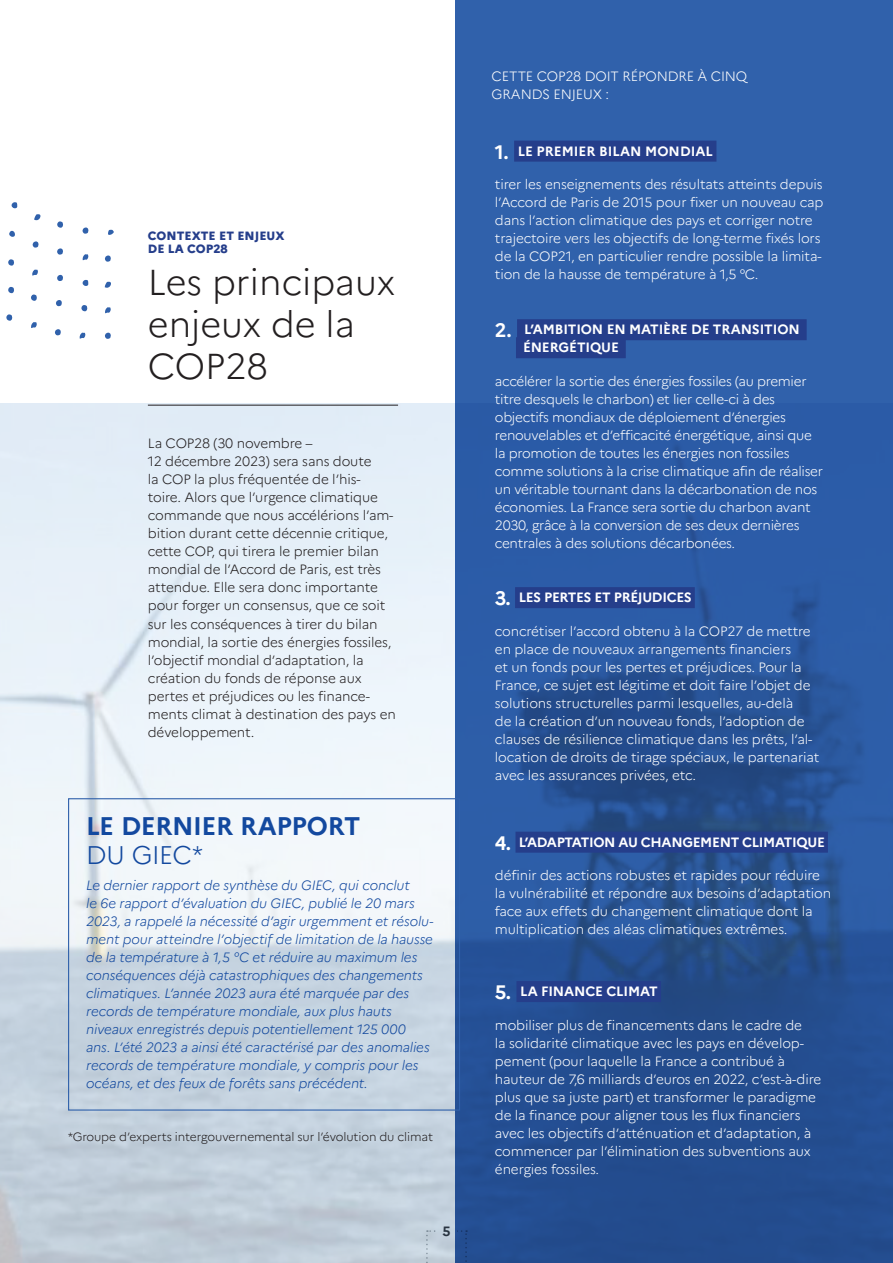
<style>
.page{position:relative;width:893px;height:1263px;background:#fff}
.page>*{position:absolute;margin:0;border:0;box-sizing:border-box;transform-origin:0 0}
.t1{font:300 36px/42px "Marianne";color:#231f20}
.t2{font:700 25.5px "Marianne";letter-spacing:-.015em;color:#13499f}
.t3{font:300 25.5px "Marianne";letter-spacing:-.02em;color:#13499f}
.t4{font:300 13.5px/18px "Marianne";letter-spacing:-.01em;color:#fff}
.t5{font:italic 300 13.5px/18px "Marianne";letter-spacing:-.01em;color:#13499f}
.t6{font:300 13.5px/18px "Marianne";letter-spacing:-.01em;color:#231f20}
.t7{font:700 13.5px/18px "Marianne";letter-spacing:-.01em;color:#fff}
.t8{font:700 13.5px "Marianne";color:#231f20}
.t9{font:300 12px "Marianne";letter-spacing:-.01em;color:#231f20}
.t10{font:800 12px/13.5px "Marianne";color:#253e8b}
.s1{font-size:19.5px}
</style>
<div class="page">
<img style="left:0;top:404px;width:455px;height:859px">
<svg style="left:455px;top:0;width:438px;height:1263px;background:#2a579e"></svg>
<hr style="left:148px;top:405px;width:250px;height:1px;background:#231f20">
<div style="left:514px;top:141px;width:202px;height:21px;background:#253e8b"></div>
<div style="left:517px;top:319px;width:290px;height:21px;background:#253e8b"></div>
<div style="left:516px;top:337px;width:110px;height:21px;background:#253e8b"></div>
<div style="left:515px;top:587px;width:180px;height:21px;background:#253e8b"></div>
<div style="left:515px;top:832px;width:313px;height:21px;background:#253e8b"></div>
<div style="left:516px;top:981px;width:145px;height:21px;background:#253e8b"></div>
<svg style="left:108px;top:230px;width:6px;height:5px"></svg>
<svg style="left:31px;top:322px;width:6px;height:6px"></svg>
<svg style="left:32px;top:270px;width:6px;height:5px"></svg>
<svg style="left:82px;top:254px;width:7px;height:6px"></svg>
<svg style="left:79px;top:333px;width:7px;height:6px"></svg>
<svg style="left:105px;top:307px;width:6px;height:6px"></svg>
<svg style="left:34px;top:214px;width:6px;height:6px"></svg>
<svg style="left:105px;top:282px;width:6px;height:6px"></svg>
<svg style="left:11px;top:202px;width:7px;height:6px"></svg>
<svg style="left:9px;top:231px;width:6px;height:6px"></svg>
<svg style="left:82px;top:280px;width:7px;height:6px"></svg>
<svg style="left:8px;top:259px;width:6px;height:7px"></svg>
<svg style="left:8px;top:287px;width:6px;height:6px"></svg>
<svg style="left:6px;top:314px;width:6px;height:7px"></svg>
<svg style="left:81px;top:305px;width:6px;height:6px"></svg>
<svg style="left:31px;top:295px;width:6px;height:6px"></svg>
<svg style="left:83px;top:227px;width:6px;height:7px"></svg>
<svg style="left:57px;top:248px;width:6px;height:7px"></svg>
<svg style="left:57px;top:275px;width:6px;height:6px"></svg>
<svg style="left:56px;top:300px;width:6px;height:6px"></svg>
<svg style="left:55px;top:329px;width:6px;height:6px"></svg>
<svg style="left:105px;top:333px;width:6px;height:6px"></svg>
<svg style="left:105px;top:255px;width:6px;height:7px"></svg>
<svg style="left:33px;top:241px;width:6px;height:7px"></svg>
<svg style="left:57px;top:221px;width:6px;height:7px"></svg>
<div style="left:68px;top:798px;width:392px;height:312px;border:1px solid #3061ab"></div>
<p class="t10" style="left:148px;top:229px;width:138px">CONTEXTE ET ENJEUX<br>DE LA COP28</p>
<h1 class="t1" style="left:148px;top:262px;width:249px">Les principaux enjeux de la<br>COP28</h1>
<p class="t6" style="left:148px;top:435px;width:250px">La COP28 (30 novembre –<br>12 décembre 2023) sera sans doute<br>la COP la plus fréquentée de l’his&shy;toire. Alors que l’urgence climatique commande que nous accélérions l’am&shy;bition durant cette décennie critique, cette COP, qui tirera le premier bilan mondial de l’Accord de Paris, est très attendue. Elle sera donc importante pour forger un consensus, que ce soit sur les conséquences à tirer du bilan mondial, la sortie des énergies fossiles, l’objectif mondial d’adaptation, la création du fonds de réponse aux pertes et préjudices ou les finance&shy;ments climat à destination des pays en développement.</p>
<h2 class="t2" style="left:86px;top:811px;width:276px">LE DERNIER RAPPORT</h2>
<h2 class="t3" style="left:86px;top:839px;width:118px">DU GIEC*</h2>
<p class="t5" style="left:86px;top:877px;width:349px">Le dernier rapport de synthèse du GIEC, qui conclut<br>le 6e rapport d’évaluation du GIEC, publié le 20 mars 2023, a rappelé la nécessité d’agir urgemment et résolu&shy;ment pour atteindre l’objectif de limitation de la hausse de la température à 1,5 °C et réduire au maximum les conséquences déjà catastrophiques des changements climatiques. L’année 2023 aura été marquée par des records de température mondiale, aux plus hauts niveaux enregistrés depuis potentiellement 125 000 ans. L’été 2023 a ainsi été caractérisé par des anomalies records de température mondiale, y compris pour les océans, et des feux de forêts sans précédent.</p>
<p class="t9" style="left:68px;top:1129px;width:367px">*Groupe d’experts intergouvernemental sur l’évolution du climat</p>
<p class="t8" style="left:442px;top:1223px;width:10px">5</p>
<p class="t4" style="left:492px;top:67px;width:257px">CETTE COP28 DOIT RÉPONDRE À CINQ<br>GRANDS ENJEUX :</p>
<p class="t7" style="left:495px;top:142px;width:219px"><span class="s1">1.</span> LE PREMIER BILAN MONDIAL</p>
<p class="t4" style="left:495px;top:176px;width:330px">tirer les enseignements des résultats atteints depuis l’Accord de Paris de 2015 pour fixer un nouveau cap dans l’action climatique des pays et corriger notre trajectoire vers les objectifs de long-terme fixés lors de la COP21, en particulier rendre possible la limita&shy;tion de la hausse de température à 1,5 °C.</p>
<p class="t7" style="left:523px;top:320px;width:278px;text-indent:-28px"><span class="s1">2.</span> L’AMBITION EN MATIÈRE DE TRANSITION<br>ÉNERGÉTIQUE</p>
<p class="t4" style="left:495px;top:372px;width:330px">accélérer la sortie des énergies fossiles (au premier titre desquels le charbon) et lier celle-ci à des objectifs mondiaux de déploiement d’énergies renouvelables et d’efficacité énergétique, ainsi que la promotion de toutes les énergies non fossiles comme solutions à la crise climatique afin de réaliser un véritable tournant dans la décarbonation de nos économies. La France sera sortie du charbon avant 2030, grâce à la conversion de ses deux dernières centrales à des solutions décarbonées.</p>
<p class="t7" style="left:495px;top:588px;width:198px"><span class="s1">3.</span> LES PERTES ET PRÉJUDICES</p>
<p class="t4" style="left:495px;top:622px;width:326px">concrétiser l’accord obtenu à la COP27 de mettre en place de nouveaux arrangements financiers<br>et un fonds pour les pertes et préjudices. Pour la France, ce sujet est légitime et doit faire l’objet de solutions structurelles parmi lesquelles, au-delà<br>de la création d’un nouveau fonds, l’adoption de clauses de résilience climatique dans les prêts, l’al&shy;location de droits de tirage spéciaux, le partenariat avec les assurances privées, etc.</p>
<p class="t7" style="left:495px;top:833px;width:331px"><span class="s1">4.</span> L’ADAPTATION AU CHANGEMENT CLIMATIQUE</p>
<p class="t4" style="left:495px;top:866px;width:338px">définir des actions robustes et rapides pour réduire la vulnérabilité et répondre aux besoins d’adaptation face aux effets du changement climatique dont la multiplication des aléas climatiques extrêmes.</p>
<p class="t7" style="left:495px;top:982px;width:164px"><span class="s1">5.</span> LA FINANCE CLIMAT</p>
<p class="t4" style="left:495px;top:1016px;width:328px">mobiliser plus de financements dans le cadre de<br>la solidarité climatique avec les pays en dévelop&shy;pement (pour laquelle la France a contribué à hauteur de 7,6 milliards d’euros en 2022, c’est-à-dire plus que sa juste part) et transformer le paradigme de la finance pour aligner tous les flux financiers avec les objectifs d’atténuation et d’adaptation, à commencer par l’élimination des subventions aux énergies fossiles.</p>
</div>
